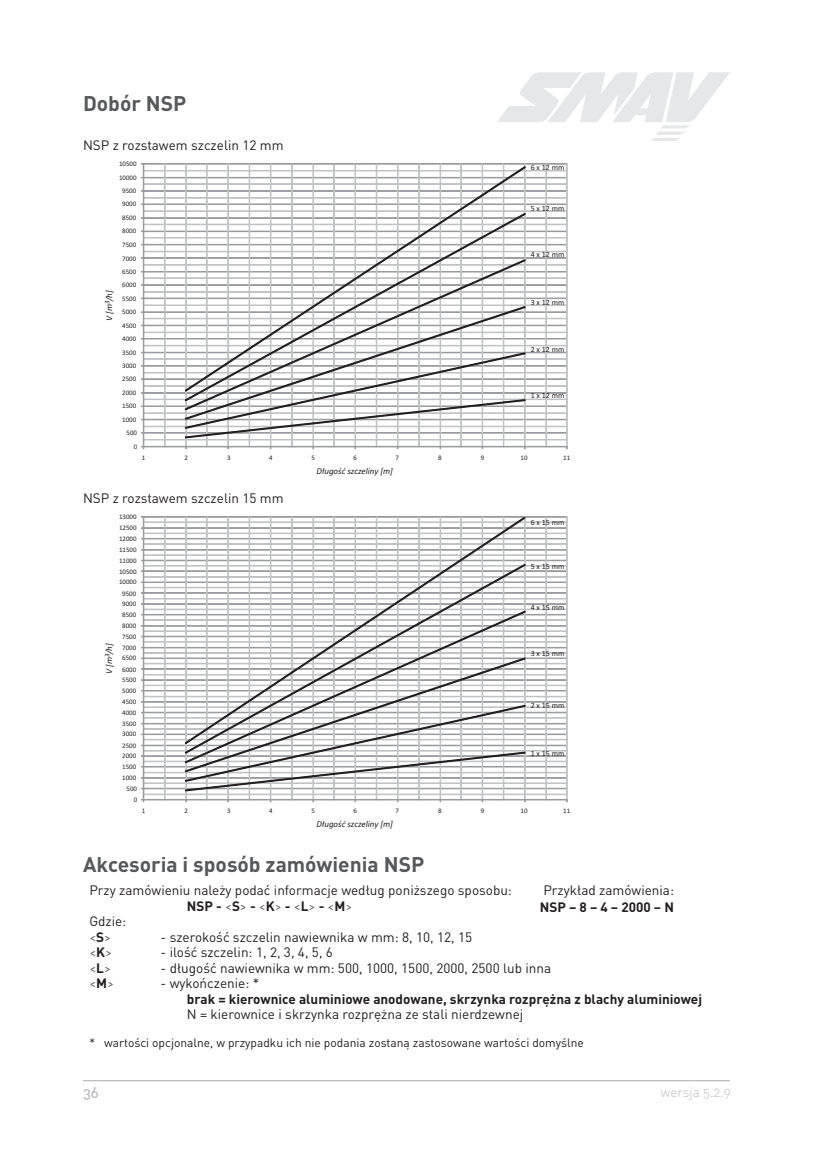
<style>
.page{position:relative;width:813px;height:1153px;background:#fff}
.page>*{position:absolute;margin:0;border:0;box-sizing:border-box;transform-origin:0 0}
.t1{font:700 21px "DIN Pro";color:#57585a}
.t2{font:15px "DIN";color:#bcbdc0}
.t3{font:13.5px "DIN Pro";color:#231f20}
.t4{font:700 13.5px "DIN Pro";color:#231f20}
.t5{font:300 13.5px "DIN Pro";color:#231f20}
.t6{font:13.5px "DIN Light Alternate";color:#bcbdc0}
.t7{font:12px "DIN Pro";color:#231f20}
.t8{font:italic 9px "Calibri";color:#231f20}
.t9{font:7.95px "Calibri";color:#231f20}
.t10{font:6.9px "Calibri";color:#231f20}
.s1{font-weight:300}
.s2{font-weight:700}
</style>
<div class="page">
<svg style="left:497px;top:72px;width:232px;height:69px"></svg>
<svg style="left:141px;top:163px;width:426px;height:286px"></svg>
<svg style="left:185px;top:410px;width:340px;height:10px"></svg>
<svg style="left:185px;top:401px;width:340px;height:9px"></svg>
<svg style="left:185px;top:392px;width:340px;height:9px"></svg>
<svg style="left:185px;top:167px;width:340px;height:225px"></svg>
<svg style="left:141px;top:516px;width:426px;height:286px"></svg>
<svg style="left:185px;top:762px;width:340px;height:10px"></svg>
<svg style="left:185px;top:753px;width:340px;height:9px"></svg>
<svg style="left:185px;top:744px;width:340px;height:9px"></svg>
<svg style="left:185px;top:516px;width:340px;height:228px"></svg>
<hr style="left:83px;top:1079px;width:646px;height:2px;background:#bcbdc0">
<h1 class="t1" style="left:83px;top:95px;width:105px">Dobór NSP</h1>
<p class="t3" style="left:83px;top:139px;width:202px">NSP z rozstawem szczelin 12 mm</p>
<p class="t10" style="left:119px;top:161px;width:19px">10500</p>
<p class="t10" style="left:119px;top:175px;width:19px">10000</p>
<p class="t10" style="left:122px;top:188px;width:16px">9500</p>
<p class="t10" style="left:122px;top:201px;width:16px">9000</p>
<p class="t10" style="left:122px;top:215px;width:16px">8500</p>
<p class="t10" style="left:122px;top:228px;width:16px">8000</p>
<p class="t10" style="left:122px;top:241px;width:16px">7500</p>
<p class="t10" style="left:122px;top:255px;width:16px">7000</p>
<p class="t10" style="left:122px;top:269px;width:16px">6500</p>
<p class="t8" style="left:105px;top:321px;width:33px;rotate:-90deg">V [m<sup>3</sup>/h]</p>
<p class="t10" style="left:122px;top:282px;width:16px">6000</p>
<p class="t10" style="left:122px;top:296px;width:16px">5500</p>
<p class="t10" style="left:122px;top:309px;width:16px">5000</p>
<p class="t10" style="left:122px;top:322px;width:16px">4500</p>
<p class="t10" style="left:122px;top:335px;width:16px">4000</p>
<p class="t10" style="left:122px;top:349px;width:16px">3500</p>
<p class="t10" style="left:122px;top:363px;width:16px">3000</p>
<p class="t10" style="left:122px;top:376px;width:16px">2500</p>
<p class="t10" style="left:122px;top:390px;width:16px">2000</p>
<p class="t10" style="left:122px;top:403px;width:16px">1500</p>
<p class="t10" style="left:122px;top:416px;width:16px">1000</p>
<p class="t10" style="left:126px;top:430px;width:12px">500</p>
<p class="t10" style="left:134px;top:443px;width:5px">0</p>
<p class="t9" style="left:530px;top:164px;width:35px">6 x 12 mm</p>
<p class="t9" style="left:530px;top:205px;width:35px">5 x 12 mm</p>
<p class="t9" style="left:530px;top:251px;width:35px">4 x 12 mm</p>
<p class="t9" style="left:530px;top:299px;width:35px">3 x 12 mm</p>
<p class="t9" style="left:530px;top:346px;width:35px">2 x 12 mm</p>
<p class="t9" style="left:530px;top:392px;width:35px">1 x 12 mm</p>
<p class="t10" style="left:142px;top:454px;width:5px">1</p>
<p class="t10" style="left:184px;top:454px;width:5px">2</p>
<p class="t10" style="left:227px;top:454px;width:5px">3</p>
<p class="t10" style="left:269px;top:454px;width:5px">4</p>
<p class="t10" style="left:311px;top:454px;width:5px">5</p>
<p class="t10" style="left:353px;top:454px;width:5px">6</p>
<p class="t10" style="left:395px;top:454px;width:5px">7</p>
<p class="t10" style="left:438px;top:454px;width:5px">8</p>
<p class="t10" style="left:480px;top:454px;width:5px">9</p>
<p class="t10" style="left:520px;top:454px;width:9px">10</p>
<p class="t10" style="left:563px;top:454px;width:9px">11</p>
<p class="t3" style="left:83px;top:493px;width:202px">NSP z rozstawem szczelin 15 mm</p>
<p class="t10" style="left:119px;top:514px;width:19px">13000</p>
<p class="t10" style="left:119px;top:525px;width:19px">12500</p>
<p class="t10" style="left:119px;top:535px;width:19px">12000</p>
<p class="t10" style="left:119px;top:546px;width:19px">11500</p>
<p class="t10" style="left:119px;top:557px;width:19px">11000</p>
<p class="t10" style="left:119px;top:568px;width:19px">10500</p>
<p class="t10" style="left:119px;top:579px;width:19px">10000</p>
<p class="t10" style="left:122px;top:590px;width:16px">9500</p>
<p class="t10" style="left:122px;top:601px;width:16px">9000</p>
<p class="t10" style="left:122px;top:611px;width:16px">8500</p>
<p class="t10" style="left:122px;top:622px;width:16px">8000</p>
<p class="t8" style="left:105px;top:674px;width:33px;rotate:-90deg">V [m<sup>3</sup>/h]</p>
<p class="t10" style="left:122px;top:633px;width:16px">7500</p>
<p class="t10" style="left:122px;top:644px;width:16px">7000</p>
<p class="t10" style="left:122px;top:655px;width:16px">6500</p>
<p class="t10" style="left:122px;top:666px;width:16px">6000</p>
<p class="t10" style="left:122px;top:677px;width:16px">5500</p>
<p class="t10" style="left:122px;top:688px;width:16px">5000</p>
<p class="t10" style="left:122px;top:698px;width:16px">4500</p>
<p class="t10" style="left:122px;top:709px;width:16px">4000</p>
<p class="t10" style="left:122px;top:720px;width:16px">3500</p>
<p class="t10" style="left:122px;top:731px;width:16px">3000</p>
<p class="t10" style="left:122px;top:742px;width:16px">2500</p>
<p class="t10" style="left:122px;top:753px;width:16px">2000</p>
<p class="t10" style="left:122px;top:764px;width:16px">1500</p>
<p class="t10" style="left:122px;top:774px;width:16px">1000</p>
<p class="t10" style="left:126px;top:785px;width:12px">500</p>
<p class="t10" style="left:134px;top:796px;width:5px">0</p>
<p class="t8" style="left:316px;top:467px;width:78px">D³ugoœæ szczeliny [m]</p>
<p class="t9" style="left:530px;top:519px;width:35px">6 x 15 mm</p>
<p class="t9" style="left:530px;top:563px;width:35px">5 x 15 mm</p>
<p class="t9" style="left:530px;top:604px;width:35px">4 x 15 mm</p>
<p class="t9" style="left:530px;top:649px;width:35px">3 x 15 mm</p>
<p class="t9" style="left:530px;top:702px;width:35px">2 x 15 mm</p>
<p class="t9" style="left:530px;top:749px;width:35px">1 x 15 mm</p>
<p class="t10" style="left:142px;top:807px;width:5px">1</p>
<p class="t10" style="left:184px;top:807px;width:5px">2</p>
<p class="t10" style="left:227px;top:807px;width:5px">3</p>
<p class="t10" style="left:269px;top:807px;width:5px">4</p>
<p class="t10" style="left:311px;top:807px;width:5px">5</p>
<p class="t10" style="left:353px;top:807px;width:5px">6</p>
<p class="t10" style="left:395px;top:807px;width:5px">7</p>
<p class="t10" style="left:438px;top:807px;width:5px">8</p>
<p class="t10" style="left:480px;top:807px;width:5px">9</p>
<p class="t10" style="left:520px;top:807px;width:9px">10</p>
<p class="t10" style="left:563px;top:807px;width:9px">11</p>
<p class="t8" style="left:316px;top:820px;width:78px">D³ugoœæ szczeliny [m]</p>
<h1 class="t1" style="left:83px;top:855px;width:342px">Akcesoria i sposób zamówienia NSP</h1>
<p class="t3" style="left:89px;top:884px;width:424px">Przy zamówieniu nale¿y podaæ informacje wed³ug poni¿szego sposobu:</p>
<p class="t4" style="left:187px;top:900px;width:167px">NSP - <span class="s1">&lt;</span>S<span class="s1">&gt;</span> - <span class="s1">&lt;</span>K<span class="s1">&gt;</span> - <span class="s1">&lt;</span>L<span class="s1">&gt;</span> - <span class="s1">&lt;</span>M<span class="s1">&gt;</span></p>
<p class="t3" style="left:89px;top:915px;width:38px">Gdzie:</p>
<p class="t5" style="left:89px;top:931px;width:23px">&lt;<span class="s2">S</span>&gt;</p>
<p class="t3" style="left:160px;top:931px;width:313px">- szerokoœæ szczelin nawiewnika w mm: 8, 10, 12, 15</p>
<p class="t5" style="left:89px;top:946px;width:24px">&lt;<span class="s2">K</span>&gt;</p>
<p class="t3" style="left:160px;top:946px;width:174px">- iloœæ szczelin: 1, 2, 3, 4, 5, 6</p>
<p class="t5" style="left:89px;top:962px;width:23px">&lt;<span class="s2">L</span>&gt;</p>
<p class="t3" style="left:160px;top:962px;width:392px">- d³ugoœæ nawiewnika w mm: 500, 1000, 1500, 2000, 2500 lub inna</p>
<p class="t5" style="left:89px;top:977px;width:26px">&lt;<span class="s2">M</span>&gt;</p>
<p class="t3" style="left:160px;top:977px;width:100px">- wykoñczenie: *</p>
<p class="t4" style="left:187px;top:993px;width:516px">brak = kierownice aluminiowe anodowane, skrzynka rozprê¿na z blachy aluminiowej</p>
<p class="t3" style="left:187px;top:1009px;width:337px">N = kierownice i skrzynka rozprê¿na ze stali nierdzewnej</p>
<p class="t7" style="left:89px;top:1038px;width:495px">* wartoœci opcjonalne, w przypadku ich nie podania zostan¹ zastosowane wartoœci domyœlne</p>
<p class="t3" style="left:543px;top:884px;width:132px">Przyk³ad zamówienia:</p>
<p class="t4" style="left:539px;top:902px;width:136px">NSP – 8 – 4 – 2000 – N</p>
<p class="t2" style="left:83px;top:1085px;width:17px">36</p>
<p class="t6" style="left:660px;top:1085px;width:72px">wersja 5.2.9</p>
</div>
